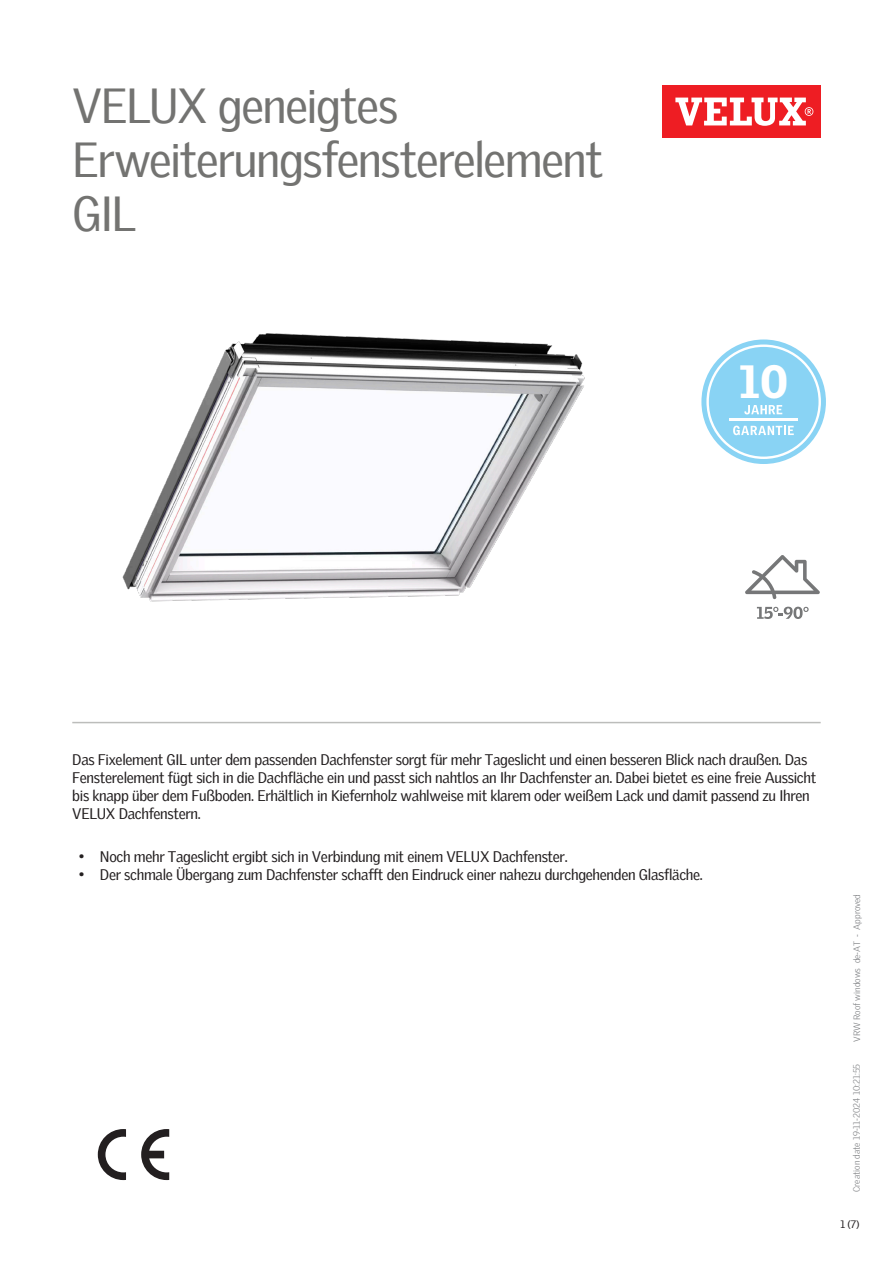
<style>
.page{position:relative;width:893px;height:1263px;background:#fff}
.page>*{position:absolute;margin:0;border:0;box-sizing:border-box;transform-origin:0 0}
.Headline{font:48px/54px "Velux Gothic";letter-spacing:-.03em;color:#737371}
.t1{font:900 45.3px "Velux Gothic";color:#fff}
.Body_Regular{font:15px/18px "Velux Gothic";letter-spacing:-.02em;color:#231f20}
.t2{font:10.5px "Velux Gothic";color:#231f20}
.t3{font:300 9px "Velux Gothic";color:#7c7e81}
</style>
<div class="page">
<div style="left:662px;top:85px;width:159px;height:53px;background:#ee1d23"></div>
<svg style="left:675px;top:98px;width:138px;height:28px"></svg>
<hr style="left:72px;top:722px;width:749px;height:1px;background:#bcbdbb">
<svg style="left:745px;top:555px;width:75px;height:44px"></svg>
<svg style="left:757px;top:607px;width:52px;height:12px"></svg>
<svg style="left:141px;top:1129px;width:28px;height:51px"></svg>
<svg style="left:98px;top:1129px;width:28px;height:51px"></svg>
<svg style="left:701px;top:339px;width:125px;height:125px"></svg>
<img style="left:122px;top:333px;width:463px;height:269px">
<p class="Headline" style="left:72px;top:74px;width:532px">VELUX geneigtes<br>Erweiterungsfensterelement<br>GIL</p>
<p class="t1" style="left:739px;top:353px;width:50px">10</p>
<p class="Body_Regular" style="left:72px;top:749px;width:745px">Das Fixelement GIL unter dem passenden Dachfenster sorgt für mehr Tageslicht und einen besseren Blick nach draußen. Das Fensterelement fügt sich in die Dachfläche ein und passt sich nahtlos an Ihr Dachfenster an. Dabei bietet es eine freie Aussicht bis knapp über dem Fußboden. Erhältlich in Kiefernholz wahlweise mit klarem oder weißem Lack und damit passend zu Ihren VELUX Dachfenstern.</p>
<p class="Body_Regular" style="left:79px;top:846px;width:490px">• Noch mehr Tageslicht ergibt sich in Verbindung mit einem VELUX Dachfenster.</p>
<p class="Body_Regular" style="left:79px;top:864px;width:626px">• Der schmale Übergang zum Dachfenster schafft den Eindruck einer nahezu durchgehenden Glasfläche.</p>
<p class="t3" style="left:850px;top:1042px;width:149px;rotate:-90deg">VRW Roof windows de-AT - Approved</p>
<p class="t3" style="left:850px;top:1192px;width:130px;rotate:-90deg">Creation date 19-11-2024 10:21:55</p>
<p class="t2" style="left:840px;top:1216px;width:21px">1 (7)</p>
</div>
